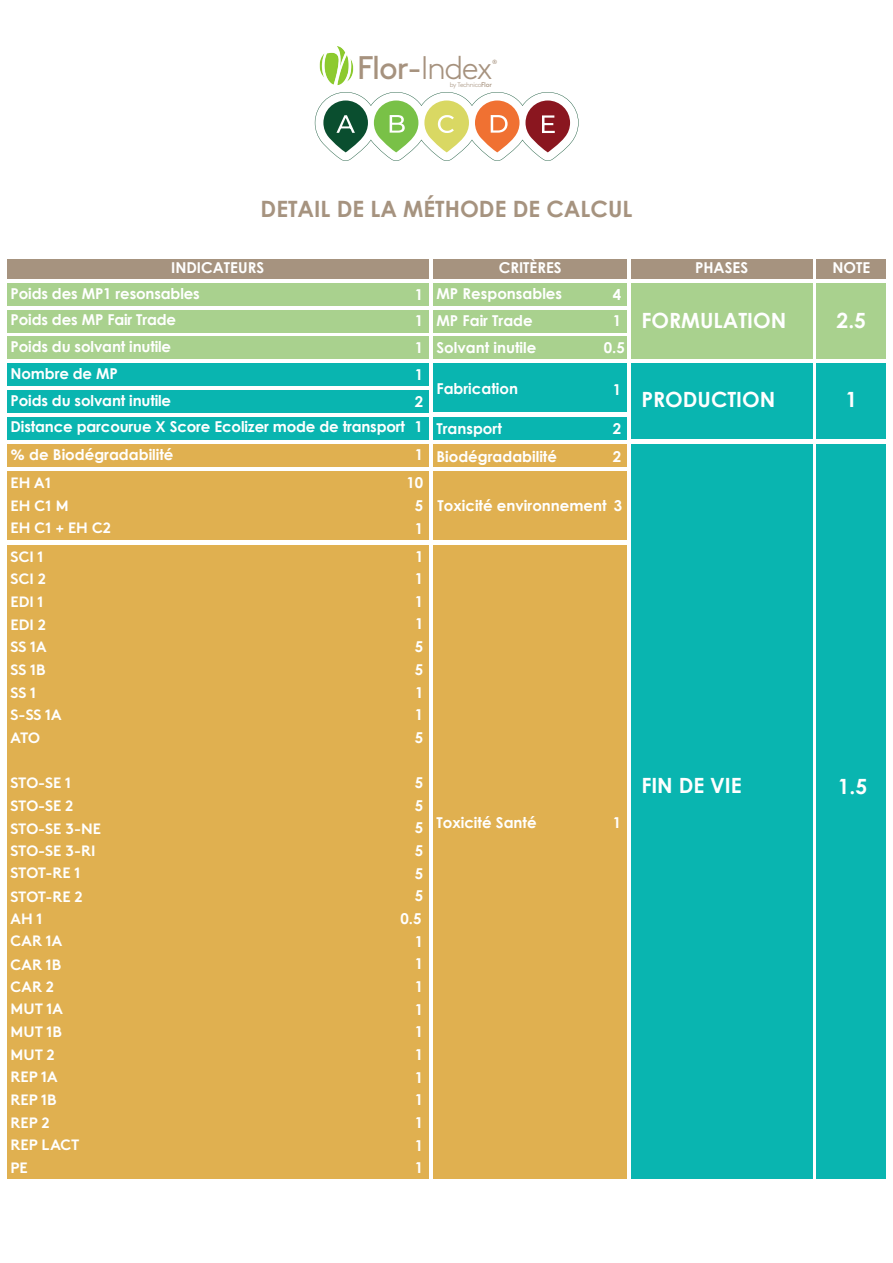
<style>
.page{position:relative;width:893px;height:1263px;background:#fff}
.page>*{position:absolute;margin:0;border:0;box-sizing:border-box;transform-origin:0 0}
.t1{font:32.7px "Brown";color:#a6927e}
.t2{font:700 22.5px "Century Gothic";color:#a6937f}
.t3{font:700 21px "Century Gothic";color:#fff}
.t4{font:700 15px "Century Gothic";color:#fff}
.t5{font:700 15px "Brown";color:#fff}
.t6{font:300 6.75px "Brown";letter-spacing:-.045em;color:#a6927e}
.t7{font:6.15px "Brown";color:#a6927e}
.s1{font-weight:300}
.s2{font-weight:400}
.s3{font-family:"Brown"}
</style>
<div class="page">
<svg style="left:315px;top:92px;width:264px;height:69px"></svg>
<img style="left:319px;top:46px;width:35px;height:39px">
<div style="left:434px;top:417px;width:193px;height:22px;background:#09b5b0"></div>
<div style="left:434px;top:444px;width:193px;height:22px;background:#e0b050"></div>
<div style="left:434px;top:471px;width:193px;height:69px;background:#e0b050"></div>
<div style="left:434px;top:545px;width:193px;height:633px;background:#e0b050"></div>
<div style="left:434px;top:283px;width:193px;height:22px;background:#a9d18e"></div>
<div style="left:434px;top:310px;width:193px;height:22px;background:#a9d18e"></div>
<div style="left:434px;top:363px;width:193px;height:49px;background:#09b5b0"></div>
<div style="left:434px;top:337px;width:193px;height:22px;background:#a9d18e"></div>
<div style="left:7px;top:310px;width:422px;height:22px;background:#a9d18e"></div>
<div style="left:7px;top:363px;width:422px;height:23px;background:#09b5b0"></div>
<div style="left:7px;top:337px;width:422px;height:22px;background:#a9d18e"></div>
<div style="left:7px;top:390px;width:422px;height:22px;background:#09b5b0"></div>
<div style="left:7px;top:417px;width:422px;height:22px;background:#09b5b0"></div>
<div style="left:7px;top:444px;width:422px;height:22px;background:#e0b050"></div>
<div style="left:7px;top:471px;width:422px;height:69px;background:#e0b050"></div>
<div style="left:7px;top:545px;width:422px;height:633px;background:#e0b050"></div>
<div style="left:7px;top:283px;width:422px;height:22px;background:#a9d18e"></div>
<div style="left:631px;top:283px;width:181px;height:76px;background:#a9d18e"></div>
<div style="left:631px;top:363px;width:181px;height:76px;background:#09b5b0"></div>
<div style="left:631px;top:444px;width:181px;height:734px;background:#09b5b0"></div>
<div style="left:816px;top:283px;width:70px;height:76px;background:#a9d18e"></div>
<div style="left:816px;top:363px;width:70px;height:76px;background:#09b5b0"></div>
<div style="left:816px;top:444px;width:70px;height:734px;background:#09b5b0"></div>
<div style="left:7px;top:259px;width:422px;height:19px;background:#a6937f"></div>
<div style="left:434px;top:259px;width:193px;height:19px;background:#a6937f"></div>
<div style="left:631px;top:259px;width:181px;height:19px;background:#a6937f"></div>
<div style="left:816px;top:259px;width:70px;height:19px;background:#a6937f"></div>
<p class="t1" style="left:357px;top:42px;width:137px">Flor-<span class="s1">Index</span></p>
<p class="t6" style="left:450px;top:79px;width:44px">by Technico<span class="s2">Flor</span></p>
<p class="t7" style="left:492px;top:57px;width:7px">®</p>
<p class="t2" style="left:261px;top:192px;width:373px">DETAIL DE LA MÉTHODE DE CALCUL</p>
<p class="t4" style="left:171px;top:256px;width:94px">INDICATEURS</p>
<p class="t4" style="left:499px;top:256px;width:64px">CRITÈRES</p>
<p class="t4" style="left:695px;top:256px;width:55px">PHASES</p>
<p class="t4" style="left:832px;top:256px;width:39px">NOTE</p>
<p class="t3" style="left:641px;top:305px;width:146px">FORMULATION</p>
<p class="t3" style="left:837px;top:305px;width:31px">2.5</p>
<p class="t4" style="left:11px;top:282px;width:191px">Poids des MP1 resonsables</p>
<p class="t4" style="left:11px;top:309px;width:167px">Poids des MP Fair Trade</p>
<p class="t4" style="left:436px;top:282px;width:127px">MP Responsables</p>
<p class="t4" style="left:436px;top:310px;width:98px">MP Fair Trade</p>
<p class="t4" style="left:613px;top:283px;width:10px">4</p>
<p class="t4" style="left:613px;top:310px;width:10px">1</p>
<p class="t4" style="left:415px;top:283px;width:10px">1</p>
<p class="t4" style="left:415px;top:310px;width:10px">1</p>
<p class="t4" style="left:11px;top:335px;width:162px">Poids du solvant inutile</p>
<p class="t4" style="left:11px;top:362px;width:109px">Nombre de MP</p>
<p class="t4" style="left:415px;top:336px;width:10px">1</p>
<p class="t4" style="left:415px;top:363px;width:10px">1</p>
<p class="t4" style="left:11px;top:389px;width:162px">Poids du solvant inutile</p>
<p class="t4" style="left:415px;top:390px;width:10px">2</p>
<p class="t4" style="left:414px;top:416px;width:10px">1</p>
<p class="t4" style="left:415px;top:444px;width:10px">1</p>
<p class="t4" style="left:406px;top:471px;width:18px">10</p>
<p class="t4" style="left:415px;top:494px;width:10px">5</p>
<p class="t4" style="left:11px;top:416px;width:396px">Distance parcourue X Score Ecolizer mode de transport</p>
<p class="t4" style="left:11px;top:443px;width:164px"><span class="s3">%</span> de Biodégradabilité</p>
<p class="t5" style="left:11px;top:471px;width:42px">EH A1</p>
<p class="t5" style="left:11px;top:493px;width:60px">EH C1 M</p>
<p class="t5" style="left:11px;top:516px;width:102px">EH C1 + EH C2</p>
<p class="t5" style="left:11px;top:544px;width:34px">SCI 1</p>
<p class="t5" style="left:11px;top:567px;width:37px">SCI 2</p>
<p class="t5" style="left:11px;top:589px;width:34px">EDI 1</p>
<p class="t5" style="left:11px;top:612px;width:37px">EDI 2</p>
<p class="t5" style="left:11px;top:635px;width:37px">SS 1A</p>
<p class="t5" style="left:11px;top:657px;width:36px">SS 1B</p>
<p class="t5" style="left:11px;top:680px;width:27px">SS 1</p>
<p class="t5" style="left:11px;top:703px;width:52px">S-SS 1A</p>
<p class="t5" style="left:11px;top:725px;width:31px">ATO</p>
<p class="t5" style="left:11px;top:771px;width:62px">STO-SE 1</p>
<p class="t5" style="left:11px;top:793px;width:64px">STO-SE 2</p>
<p class="t5" style="left:11px;top:816px;width:92px">STO-SE 3-NE</p>
<p class="t5" style="left:11px;top:839px;width:87px">STO-SE 3-RI</p>
<p class="t5" style="left:11px;top:861px;width:71px">STOT-RE 1</p>
<p class="t5" style="left:11px;top:884px;width:74px">STOT-RE 2</p>
<p class="t5" style="left:11px;top:906px;width:33px">AH 1</p>
<p class="t5" style="left:11px;top:929px;width:53px">CAR 1A</p>
<p class="t5" style="left:11px;top:952px;width:52px">CAR 1B</p>
<p class="t5" style="left:11px;top:974px;width:45px">CAR 2</p>
<p class="t5" style="left:11px;top:997px;width:54px">MUT 1A</p>
<p class="t5" style="left:11px;top:1020px;width:53px">MUT 1B</p>
<p class="t5" style="left:11px;top:1042px;width:46px">MUT 2</p>
<p class="t5" style="left:11px;top:1065px;width:49px">REP 1A</p>
<p class="t5" style="left:11px;top:1088px;width:48px">REP 1B</p>
<p class="t5" style="left:11px;top:1110px;width:40px">REP 2</p>
<p class="t5" style="left:11px;top:1133px;width:70px">REP LACT</p>
<p class="t5" style="left:11px;top:1155px;width:19px">PE</p>
<p class="t4" style="left:415px;top:517px;width:10px">1</p>
<p class="t4" style="left:415px;top:546px;width:10px">1</p>
<p class="t4" style="left:415px;top:567px;width:10px">1</p>
<p class="t4" style="left:415px;top:590px;width:10px">1</p>
<p class="t4" style="left:415px;top:612px;width:10px">1</p>
<p class="t4" style="left:415px;top:658px;width:10px">5</p>
<p class="t4" style="left:415px;top:635px;width:10px">5</p>
<p class="t4" style="left:415px;top:681px;width:10px">1</p>
<p class="t4" style="left:415px;top:703px;width:10px">1</p>
<p class="t4" style="left:415px;top:726px;width:10px">5</p>
<p class="t4" style="left:415px;top:771px;width:10px">5</p>
<p class="t4" style="left:415px;top:794px;width:10px">5</p>
<p class="t4" style="left:415px;top:816px;width:10px">5</p>
<p class="t4" style="left:415px;top:862px;width:10px">5</p>
<p class="t4" style="left:415px;top:884px;width:10px">5</p>
<p class="t4" style="left:415px;top:930px;width:10px">1</p>
<p class="t4" style="left:415px;top:952px;width:10px">1</p>
<p class="t4" style="left:415px;top:998px;width:10px">1</p>
<p class="t4" style="left:415px;top:1020px;width:10px">1</p>
<p class="t4" style="left:415px;top:1066px;width:10px">1</p>
<p class="t4" style="left:415px;top:1088px;width:10px">1</p>
<p class="t4" style="left:415px;top:1134px;width:10px">1</p>
<p class="t4" style="left:415px;top:1156px;width:10px">1</p>
<p class="t4" style="left:415px;top:839px;width:10px">5</p>
<p class="t4" style="left:400px;top:907px;width:22px">0.5</p>
<p class="t4" style="left:415px;top:975px;width:10px">1</p>
<p class="t4" style="left:415px;top:1043px;width:10px">1</p>
<p class="t4" style="left:415px;top:1111px;width:10px">1</p>
<p class="t4" style="left:436px;top:336px;width:101px">Solvant inutile</p>
<p class="t4" style="left:604px;top:336px;width:22px">0.5</p>
<p class="t4" style="left:436px;top:377px;width:83px">Fabrication</p>
<p class="t4" style="left:613px;top:378px;width:10px">1</p>
<p class="t4" style="left:613px;top:418px;width:10px">2</p>
<p class="t4" style="left:613px;top:445px;width:10px">2</p>
<p class="t4" style="left:614px;top:494px;width:10px">3</p>
<p class="t4" style="left:436px;top:418px;width:67px">Transport</p>
<p class="t4" style="left:436px;top:445px;width:122px">Biodégradabilité</p>
<p class="t4" style="left:437px;top:494px;width:171px">Toxicité environnement</p>
<p class="t4" style="left:436px;top:811px;width:102px">Toxicité Santé</p>
<p class="t4" style="left:613px;top:811px;width:10px">1</p>
<p class="t3" style="left:641px;top:384px;width:135px">PRODUCTION</p>
<p class="t3" style="left:845px;top:384px;width:13px">1</p>
<p class="t3" style="left:641px;top:770px;width:102px">FIN DE VIE</p>
<p class="t3" style="left:838px;top:771px;width:31px">1.5</p>
</div>
